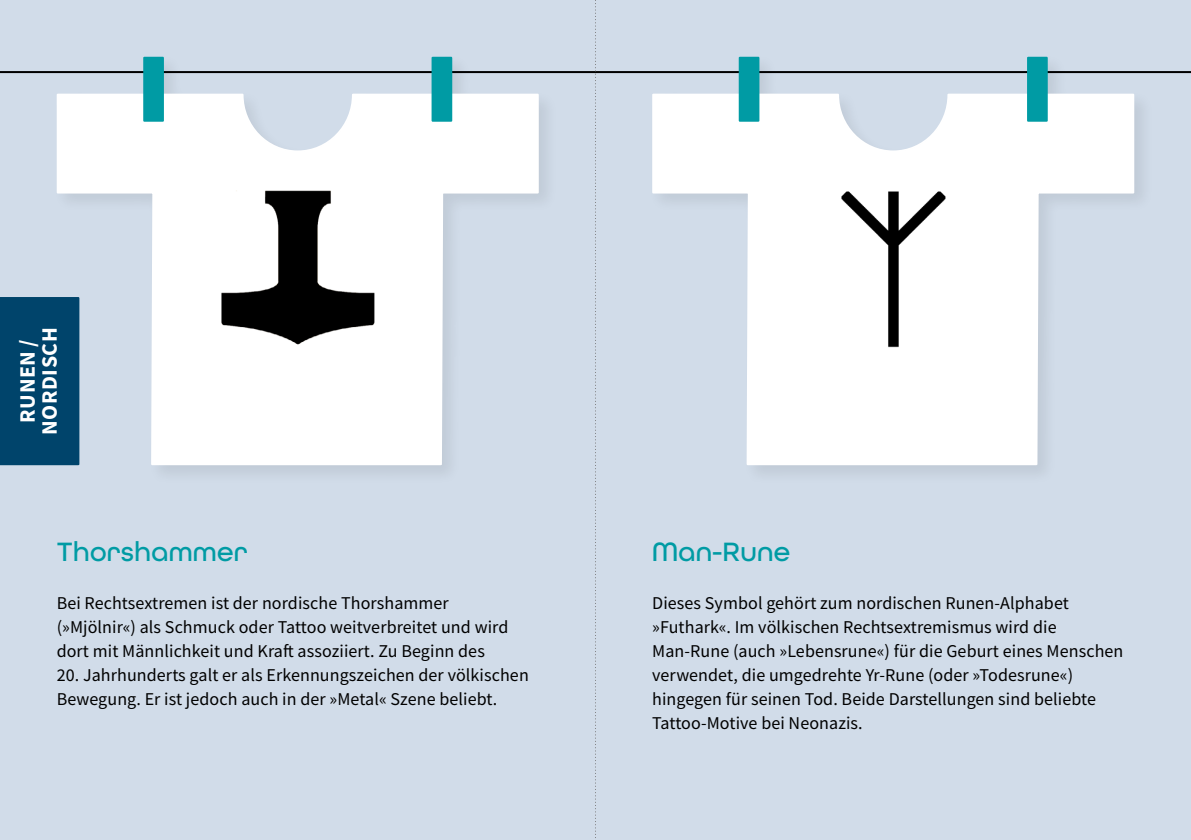
<style>
.page{position:relative;width:1191px;height:840px;background:#fff}
.page>*{position:absolute;margin:0;border:0;box-sizing:border-box;transform-origin:0 0}
.t1{font:500 28px "All Round Gothic";letter-spacing:.01em;color:#009ba4}
.t2{font:700 22px/22px "Source Sans Pro";letter-spacing:.025em;color:#fff;text-align:center}
.t3{font:18px/24px "Source Sans Pro";letter-spacing:.005em;color:#000}
</style>
<div class="page">
<div style="left:0;top:0;width:1191px;height:839px;background:#d1dce9"></div>
<hr style="left:0;top:71px;width:1191px;height:2px;background:#000">
<div style="left:648px;top:53px;width:506px;height:432px;background:#000;opacity:.08"></div>
<svg style="left:651px;top:93px;width:484px;height:373px"></svg>
<div style="left:738px;top:57px;width:21px;height:65px;background:#009ba4;border:2px solid #009ba4"></div>
<div style="left:1027px;top:57px;width:20px;height:65px;background:#009ba4;border:2px solid #009ba4"></div>
<div style="left:52px;top:53px;width:507px;height:432px;background:#000;opacity:.08"></div>
<svg style="left:56px;top:93px;width:484px;height:373px"></svg>
<div style="left:143px;top:57px;width:21px;height:65px;background:#009ba4;border:2px solid #009ba4"></div>
<div style="left:431px;top:57px;width:21px;height:65px;background:#009ba4;border:2px solid #009ba4"></div>
<svg style="left:595px;top:0;width:1px;height:840px"></svg>
<img style="left:183px;top:153px;width:229px;height:229px">
<div style="left:0;top:297px;width:79px;height:168px;background:#00446b"></div>
<img style="left:806px;top:182px;width:174px;height:173px">
<p class="t2" style="left:16px;top:434px;width:109px;rotate:-90deg">RUNEN /<br>NORDISCH</p>
<h1 class="t1" style="left:57px;top:535px;width:192px">Thorshammer</h1>
<p class="t3" style="left:57px;top:591px;width:453px">Bei Rechtsextremen ist der nordische Thorshammer (»Mjölnir«) als Schmuck oder Tattoo weitverbreitet und wird dort mit Männlichkeit und Kraft assoziiert. Zu Beginn des</p>
<p class="t3" style="left:57px;top:663px;width:473px">20. Jahrhunderts galt er als Erkennungszeichen der völkischen<br>Bewegung. Er ist jedoch auch in der »Metal« Szene beliebt.</p>
<h1 class="t1" style="left:652px;top:535px;width:139px">Man-Rune</h1>
<p class="t3" style="left:652px;top:591px;width:473px">Dieses Symbol gehört zum nordischen Runen-Alphabet »Futhark«. Im völkischen Rechtsextremismus wird die Man-Rune (auch »Lebensrune«) für die Geburt eines Menschen verwendet, die umgedrehte Yr-Rune (oder »Todesrune«) hingegen für seinen Tod. Beide Darstellungen sind beliebte Tattoo-Motive bei Neonazis.</p>
</div>
